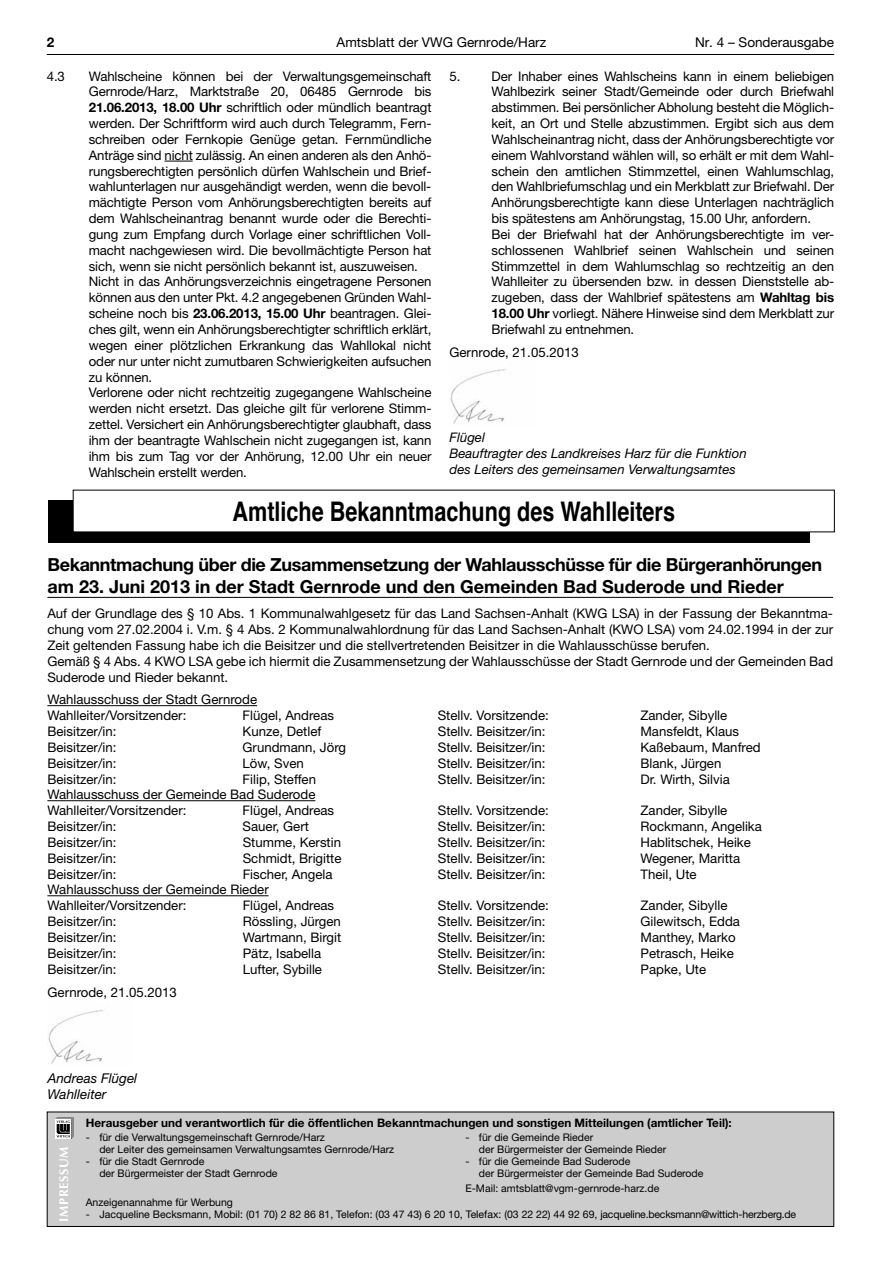
<style>
.page{position:relative;width:881px;height:1263px;background:#fff}
.page>*{position:absolute;margin:0;border:0;box-sizing:border-box;transform-origin:0 0}
.t1{font:700 27px "Helvetica";color:#000;scale:.8 1}
.t2{font:700 18px/21.6px "Helvetica Neue LT";letter-spacing:-.02em;color:#000}
.t3{font:13.5px "Helvetica Neue LT";color:#000}
.t4{font:italic 13.5px/16.2px "Helvetica Neue LT";color:#000}
.t5{font:700 13.5px "Helvetica Neue LT";color:#000}
.t6{font:13.2px/15.9px "Helvetica Neue LT";letter-spacing:-.01em;color:#000}
.t7{font:italic 13.2px/16px "Helvetica Neue LT";color:#000}
.t8{font:700 12.6px "Optima LT";letter-spacing:.05em;color:#fff}
.t9{font:700 11.7px "Helvetica Neue LT";color:#000}
.t10{font:10.5px/12px "Helvetica Neue LT";color:#000}
.s1{font-weight:700}
</style>
<div class="page">
<hr style="left:47px;top:54px;width:786px;height:1px;background:#000">
<svg style="left:164px;top:161px;width:29px;height:1px"></svg>
<img style="left:450px;top:369px;width:56px;height:55px">
<hr style="left:47px;top:597px;width:785px;height:1px;background:#000">
<hr style="left:47px;top:705px;width:210px;height:1px;background:#000">
<hr style="left:47px;top:800px;width:268px;height:1px;background:#000">
<hr style="left:47px;top:895px;width:221px;height:1px;background:#000">
<img style="left:48px;top:1010px;width:56px;height:54px">
<div style="left:48px;top:500px;width:762px;height:43px;background:#000"></div>
<div style="left:73px;top:490px;width:761px;height:42px;background:#fff"></div>
<div style="left:47px;top:1111px;width:786px;height:116px;background:#cecdcd;border:1px solid #000"></div>
<svg style="left:55px;top:1117px;width:18px;height:22px"></svg>
<p class="t5" style="left:47px;top:34px;width:9px">2</p>
<p class="t3" style="left:336px;top:34px;width:211px">Amtsblatt der VWG Gernrode/Harz</p>
<p class="t3" style="left:694px;top:34px;width:141px">Nr. 4 – Sonderausgabe</p>
<p class="t6" style="left:47px;top:68px;width:20px">4.3</p>
<p class="t6" style="left:89px;top:68px;width:344px">Wahlscheine können bei der Verwaltungsgemeinschaft Gernrode/Harz, Marktstraße 20, 06485 Gernrode bis <span class="s1">21.06.2013, 18.00 Uhr</span> schriftlich oder mündlich beantragt werden. Der Schriftform wird auch durch Telegramm, Fern&shy;schreiben oder Fernkopie Genüge getan. Fernmündliche Anträge sind nicht zulässig. An einen anderen als den Anhö&shy;rungsberechtigten persönlich dürfen Wahlschein und Brief&shy;wahlunterlagen nur ausgehändigt werden, wenn die bevoll&shy;mächtigte Person vom Anhörungsberechtigten bereits auf dem Wahlscheinantrag benannt wurde oder die Berechti&shy;gung zum Empfang durch Vorlage einer schriftlichen Voll&shy;macht nachgewiesen wird. Die bevollmächtigte Person hat sich, wenn sie nicht persönlich bekannt ist, auszuweisen.<br>Nicht in das Anhörungsverzeichnis eingetragene Personen können aus den unter Pkt. 4.2 angegebenen Gründen Wahl&shy;scheine noch bis <span class="s1">23.06.2013, 15.00 Uhr</span> beantragen. Glei&shy;ches gilt, wenn ein Anhörungsberechtigter schriftlich erklärt, wegen einer plötzlichen Erkrankung das Wahllokal nicht oder nur unter nicht zumutbaren Schwierigkeiten aufsuchen zu können.<br>Verlorene oder nicht rechtzeitig zugegangene Wahlscheine werden nicht ersetzt. Das gleiche gilt für verlorene Stimm&shy;zettel. Versichert ein Anhörungsberechtigter glaubhaft, dass ihm der beantragte Wahlschein nicht zugegangen ist, kann ihm bis zum Tag vor der Anhörung, 12.00 Uhr ein neuer Wahlschein erstellt werden.</p>
<p class="t6" style="left:491px;top:68px;width:344px;text-indent:-42px">5. Der Inhaber eines Wahlscheins kann in einem beliebigen Wahlbezirk seiner Stadt/Gemeinde oder durch Briefwahl abstimmen. Bei persönlicher Abholung besteht die Möglich&shy;keit, an Ort und Stelle abzustimmen. Ergibt sich aus dem Wahlscheinantrag nicht, dass der Anhörungsberechtigte vor einem Wahlvorstand wählen will, so erhält er mit dem Wahl&shy;schein den amtlichen Stimmzettel, einen Wahlumschlag, den Wahlbriefumschlag und ein Merkblatt zur Briefwahl. Der Anhörungsberechtigte kann diese Unterlagen nachträglich bis spätestens am Anhörungstag, 15.00 Uhr, anfordern.<br>Bei der Briefwahl hat der Anhörungsberechtigte im ver&shy;schlossenen Wahlbrief seinen Wahlschein und seinen Stimmzettel in dem Wahlumschlag so rechtzeitig an den Wahlleiter zu übersenden bzw. in dessen Dienststelle ab&shy;zugeben, dass der Wahlbrief spätestens am <span class="s1">Wahltag bis 18.00 Uhr</span> vorliegt. Nähere Hinweise sind dem Merkblatt zur Briefwahl zu entnehmen.</p>
<p class="t6" style="left:449px;top:344px;width:131px">Gernrode, 21.05.2013</p>
<p class="t7" style="left:449px;top:429px;width:298px">Flügel<br>Beauftragter des Landkreises Harz für die Funktion des Leiters des gemeinsamen Verwaltungsamtes</p>
<h1 class="t1" style="left:232px;top:490px;width:554px">Amtliche Bekanntmachung des Wahlleiters</h1>
<h2 class="t2" style="left:47px;top:553px;width:776px">Bekanntmachung über die Zusammensetzung der Wahlausschüsse für die Bürgeranhörungen am 23. Juni 2013 in der Stadt Gernrode und den Gemeinden Bad Suderode und Rieder</h2>
<p class="t6" style="left:47px;top:605px;width:787px">Auf der Grundlage des § 10 Abs. 1 Kommunalwahlgesetz für das Land Sachsen-Anhalt (KWG LSA) in der Fassung der Bekanntma&shy;chung vom 27.02.2004 i. V.m. § 4 Abs. 2 Kommunalwahlordnung für das Land Sachsen-Anhalt (KWO LSA) vom 24.02.1994 in der zur Zeit geltenden Fassung habe ich die Beisitzer und die stellvertretenden Beisitzer in die Wahlausschüsse berufen.<br>Gemäß § 4 Abs. 4 KWO LSA gebe ich hiermit die Zusammensetzung der Wahlausschüsse der Stadt Gernrode und der Gemeinden Bad Suderode und Rieder bekannt.</p>
<p class="t6" style="left:47px;top:691px;width:211px">Wahlausschuss der Stadt Gernrode<br>Wahlleiter/Vorsitzender:</p>
<p class="t6" style="left:242px;top:707px;width:93px">Flügel, Andreas</p>
<p class="t6" style="left:437px;top:707px;width:112px">Stellv. Vorsitzende:</p>
<p class="t6" style="left:640px;top:707px;width:88px">Zander, Sibylle</p>
<p class="t6" style="left:47px;top:723px;width:70px">Beisitzer/in:</p>
<p class="t6" style="left:242px;top:723px;width:80px">Kunze, Detlef</p>
<p class="t6" style="left:437px;top:723px;width:109px">Stellv. Beisitzer/in:</p>
<p class="t6" style="left:640px;top:723px;width:100px">Mansfeldt, Klaus</p>
<p class="t6" style="left:47px;top:739px;width:70px">Beisitzer/in:</p>
<p class="t6" style="left:242px;top:739px;width:105px">Grundmann, Jörg</p>
<p class="t6" style="left:437px;top:739px;width:109px">Stellv. Beisitzer/in:</p>
<p class="t6" style="left:640px;top:739px;width:122px">Kaßebaum, Manfred</p>
<p class="t6" style="left:47px;top:755px;width:70px">Beisitzer/in:</p>
<p class="t6" style="left:242px;top:755px;width:63px">Löw, Sven</p>
<p class="t6" style="left:437px;top:755px;width:109px">Stellv. Beisitzer/in:</p>
<p class="t6" style="left:640px;top:755px;width:82px">Blank, Jürgen</p>
<p class="t6" style="left:47px;top:771px;width:70px">Beisitzer/in:</p>
<p class="t6" style="left:242px;top:771px;width:75px">Filip, Steffen</p>
<p class="t6" style="left:437px;top:771px;width:109px">Stellv. Beisitzer/in:</p>
<p class="t6" style="left:640px;top:771px;width:91px">Dr. Wirth, Silvia</p>
<p class="t6" style="left:47px;top:786px;width:269px">Wahlausschuss der Gemeinde Bad Suderode<br>Wahlleiter/Vorsitzender:</p>
<p class="t6" style="left:242px;top:802px;width:93px">Flügel, Andreas</p>
<p class="t6" style="left:437px;top:802px;width:112px">Stellv. Vorsitzende:</p>
<p class="t6" style="left:640px;top:802px;width:88px">Zander, Sibylle</p>
<p class="t6" style="left:47px;top:818px;width:70px">Beisitzer/in:</p>
<p class="t6" style="left:242px;top:818px;width:68px">Sauer, Gert</p>
<p class="t6" style="left:437px;top:818px;width:109px">Stellv. Beisitzer/in:</p>
<p class="t6" style="left:640px;top:818px;width:123px">Rockmann, Angelika</p>
<p class="t6" style="left:47px;top:834px;width:70px">Beisitzer/in:</p>
<p class="t6" style="left:242px;top:834px;width:100px">Stumme, Kerstin</p>
<p class="t6" style="left:437px;top:834px;width:109px">Stellv. Beisitzer/in:</p>
<p class="t6" style="left:640px;top:834px;width:112px">Hablitschek, Heike</p>
<p class="t6" style="left:47px;top:850px;width:70px">Beisitzer/in:</p>
<p class="t6" style="left:242px;top:850px;width:100px">Schmidt, Brigitte</p>
<p class="t6" style="left:437px;top:850px;width:109px">Stellv. Beisitzer/in:</p>
<p class="t6" style="left:640px;top:850px;width:101px">Wegener, Maritta</p>
<p class="t6" style="left:47px;top:866px;width:70px">Beisitzer/in:</p>
<p class="t6" style="left:242px;top:866px;width:91px">Fischer, Angela</p>
<p class="t6" style="left:437px;top:866px;width:109px">Stellv. Beisitzer/in:</p>
<p class="t6" style="left:640px;top:866px;width:57px">Theil, Ute</p>
<p class="t6" style="left:47px;top:882px;width:223px">Wahlausschuss der Gemeinde Rieder<br>Wahlleiter/Vorsitzender:</p>
<p class="t6" style="left:242px;top:897px;width:93px">Flügel, Andreas</p>
<p class="t6" style="left:437px;top:897px;width:112px">Stellv. Vorsitzende:</p>
<p class="t6" style="left:640px;top:897px;width:88px">Zander, Sibylle</p>
<p class="t6" style="left:47px;top:913px;width:70px">Beisitzer/in:</p>
<p class="t6" style="left:242px;top:913px;width:100px">Rössling, Jürgen</p>
<p class="t6" style="left:437px;top:913px;width:109px">Stellv. Beisitzer/in:</p>
<p class="t6" style="left:640px;top:913px;width:101px">Gilewitsch, Edda</p>
<p class="t6" style="left:47px;top:929px;width:70px">Beisitzer/in:</p>
<p class="t6" style="left:243px;top:929px;width:100px">Wartmann, Birgit</p>
<p class="t6" style="left:438px;top:929px;width:109px">Stellv. Beisitzer/in:</p>
<p class="t6" style="left:640px;top:929px;width:96px">Manthey, Marko</p>
<p class="t6" style="left:48px;top:945px;width:70px">Beisitzer/in:</p>
<p class="t6" style="left:243px;top:945px;width:80px">Pätz, Isabella</p>
<p class="t6" style="left:438px;top:945px;width:109px">Stellv. Beisitzer/in:</p>
<p class="t6" style="left:640px;top:945px;width:95px">Petrasch, Heike</p>
<p class="t6" style="left:48px;top:961px;width:70px">Beisitzer/in:</p>
<p class="t6" style="left:243px;top:961px;width:81px">Lufter, Sybille</p>
<p class="t6" style="left:438px;top:961px;width:109px">Stellv. Beisitzer/in:</p>
<p class="t6" style="left:640px;top:961px;width:67px">Papke, Ute</p>
<p class="t6" style="left:48px;top:984px;width:131px">Gernrode, 21.05.2013</p>
<p class="t4" style="left:47px;top:1069px;width:91px">Andreas Flügel<br>Wahlleiter</p>
<p class="t8" style="left:56px;top:1221px;width:77px;rotate:-90deg">IMPRESSUM</p>
<p class="t9" style="left:86px;top:1115px;width:647px">Herausgeber und verantwortlich für die öffentlichen Bekanntmachungen und sonstigen Mitteilungen (amtlicher Teil):</p>
<p class="t10" style="left:99px;top:1131px;width:296px;text-indent:-14px">- für die Verwaltungsgemeinschaft Gernrode/Harz<br>der Leiter des gemeinsamen Verwaltungsamtes Gernrode/Harz</p>
<p class="t10" style="left:99px;top:1155px;width:180px;text-indent:-14px">- für die Stadt Gernrode<br>der Bürgermeister der Stadt Gernrode</p>
<p class="t10" style="left:479px;top:1131px;width:189px;text-indent:-14px">- für die Gemeinde Rieder<br>der Bürgermeister der Gemeinde Rieder</p>
<p class="t10" style="left:479px;top:1155px;width:226px;text-indent:-14px">- für die Gemeinde Bad Suderode<br>der Bürgermeister der Gemeinde Bad Suderode</p>
<p class="t10" style="left:465px;top:1182px;width:195px">E-Mail: amtsblatt@vgm-gernrode-harz.de</p>
<p class="t10" style="left:86px;top:1196px;width:149px">Anzeigenannahme für Werbung</p>
<p class="t10" style="left:86px;top:1208px;width:711px">- Jacqueline Becksmann, Mobil: (01 70) 2 82 86 81, Telefon: (03 47 43) 6 20 10, Telefax: (03 22 22) 44 92 69, jacqueline.becksmann@wittich-herzberg.de</p>
</div>
